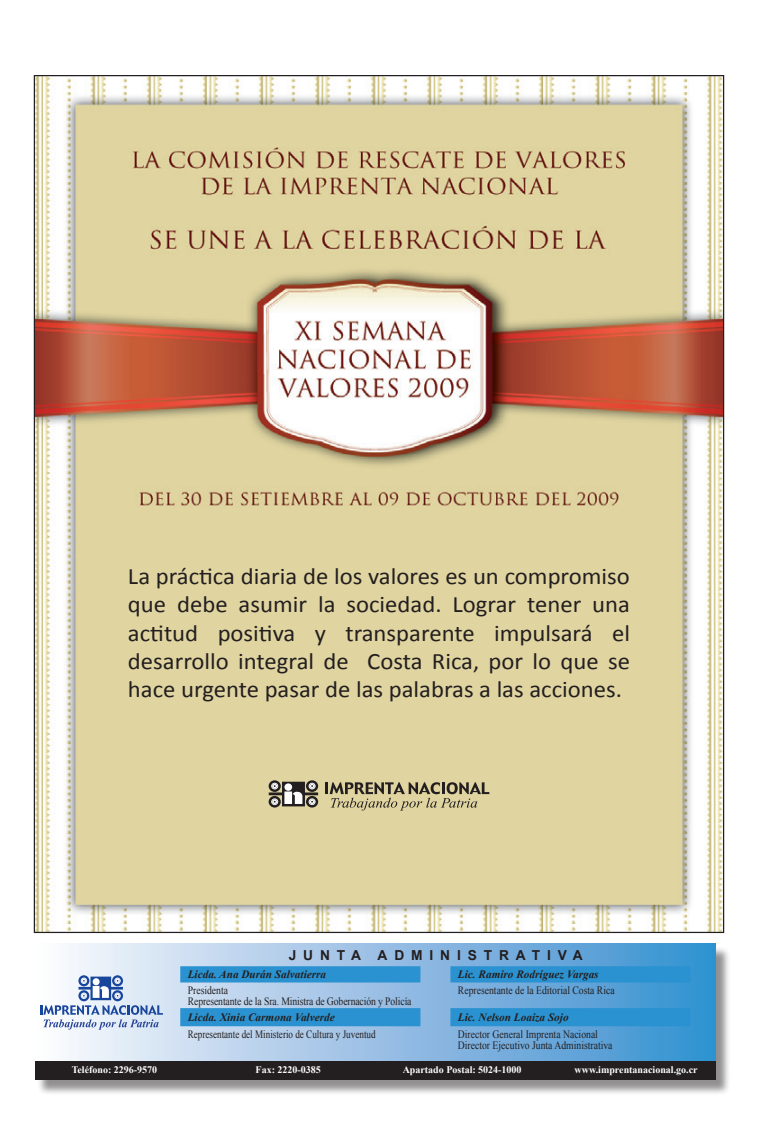
<style>
.page{position:relative;width:758px;height:1140px;background:#fff}
.page>*{position:absolute;margin:0;border:0;box-sizing:border-box;transform-origin:0 0}
.t1{font:23.62px/28.2px "Calibri";color:#231f20;text-align:justify;scale:1.05 1}
.t2{font:700 13.75px "Arial";letter-spacing:.5em;color:#231f20}
.t3{font:11.25px "Times New Roman";color:#231f20;scale:.86 1}
.t4{font:italic 700 11.25px "Times New Roman";color:#231f20}
.t5{font:11.25px "Times New Roman";color:#231f20;scale:.81 1}
.t6{font:700 10px "Times New Roman";color:#fff}
</style>
<div class="page">
<img style="left:36px;top:77px;width:686px;height:854px">
<svg style="left:268px;top:780px;width:50px;height:28px"></svg>
<svg style="left:325px;top:782px;width:164px;height:29px"></svg>
<div style="left:37px;top:946px;width:694px;height:149px;background:#231f20;opacity:.5"></div>
<div style="left:35px;top:944px;width:680px;height:118px;background:linear-gradient(to right,#fef8fc,#358dcf)"></div>
<div style="left:35px;top:1061px;width:680px;height:19px;background:#231f20"></div>
<svg style="left:40px;top:975px;width:123px;height:55px"></svg>
<svg style="left:180px;top:966px;width:510px;height:60px"></svg>
<p class="t1" style="left:128px;top:561px;width:479px">La práctica diaria de los valores es un compromiso que debe asumir la sociedad. Lograr tener una actitud positiva y transparente impulsará el desarrollo integral de Costa Rica, por lo que se hace urgente pasar de las palabras a las acciones.</p>
<p class="t2" style="left:288px;top:946px;width:295px">JUNTA ADMINISTRATIVA</p>
<p class="t4" style="left:188px;top:967px;width:140px">Licda. Ana Durán Salvatierra</p>
<p class="t4" style="left:458px;top:967px;width:142px">Lic. Ramiro Rodríguez Vargas</p>
<p class="t3" style="left:188px;top:983px;width:48px">Presidenta</p>
<p class="t3" style="left:188px;top:994px;width:262px">Representante de la Sra. Ministra de Gobernación y Policía</p>
<p class="t3" style="left:458px;top:983px;width:184px">Representante de la Editorial Costa Rica</p>
<p class="t4" style="left:188px;top:1009px;width:148px">Licda. Xinia Carmona Valverde</p>
<p class="t4" style="left:458px;top:1009px;width:112px">Lic. Nelson Loaiza Sojo</p>
<p class="t5" style="left:188px;top:1026px;width:233px">Representante del Ministerio de Cultura y Juventud</p>
<p class="t3" style="left:458px;top:1026px;width:164px">Director General Imprenta Nacional</p>
<p class="t3" style="left:458px;top:1038px;width:181px">Director Ejecutivo Junta Administrativa</p>
<p class="t6" style="left:72px;top:1063px;width:87px">Teléfono: 2296-9570</p>
<p class="t6" style="left:255px;top:1063px;width:67px">Fax: 2220-0385</p>
<p class="t6" style="left:402px;top:1063px;width:120px">Apartado Postal: 5024-1000</p>
<p class="t6" style="left:574px;top:1063px;width:124px">www.imprentanacional.go.cr</p>
</div>
